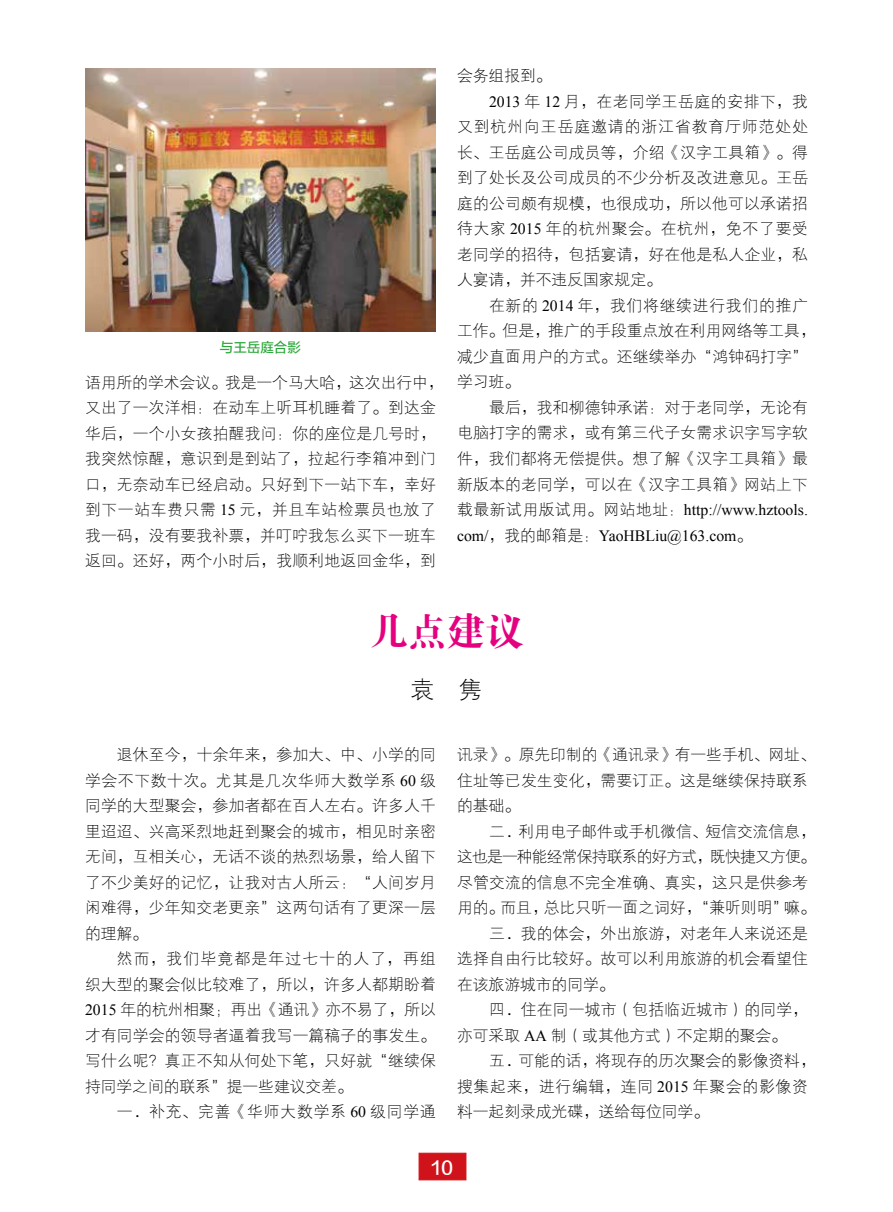
<style>
.page{position:relative;width:893px;height:1212px;background:#fff}
.page>*{position:absolute;margin:0;border:0;box-sizing:border-box;transform-origin:0 0}
.t1{font:39px "FZDBSK GBK1 0";color:#e4007f}
.t2{font:24px "FZXDXK GBK1 0";color:#000}
.t3{font:18px "FZLTZHK GBK1 0";color:#fff}
.t4{font:15.75px/25.5px "FZXDXK GBK1 0";letter-spacing:.015em;color:#000}
.t5{font:15.75px "FZXDXK GBK1 0";letter-spacing:.05em;color:#000}
.t6{font:15.75px/25.5px "Times New Roman";color:#000}
.t7{font:15.75px "FZXDXK GBK1 0";letter-spacing:-.05em;color:#000}
.t8{font:15.75px "FZXDXK GBK1 0";letter-spacing:.04em;color:#000}
.t9{font:15.75px "FZXDXK GBK1 0";letter-spacing:.065em;color:#000}
.t10{font:15.75px "FZXDXK GBK1 0";letter-spacing:.055em;color:#000}
.t11{font:13.5px "FZLTZHUNHK GBK1 0";color:#2aa738}
.s1{font-family:"Times New Roman"}
.s2{font-family:"FZXDXK GBK1 0"}
</style>
<div class="page">
<div style="left:419px;top:1153px;width:47px;height:27px;background:#d0121b;border:1px solid #d0121b"></div>
<img style="left:85px;top:68px;width:351px;height:263px">
<p class="t11" style="left:220px;top:339px;width:82px">与王岳庭合影</p>
<p class="t4" style="left:85px;top:370px;width:360px">语用所的学术会议。我是一个马大哈，这次出行中，又出了一次洋相：在动车上听耳机睡着了。到达金华后，一个小女孩拍醒我问：你的座位是几号时，我突然惊醒，意识到是到站了，拉起行李箱冲到门口，无奈动车已经启动。只好到下一站下车，幸好到下一站车费只需 <span class="s1">15</span> 元，并且车站检票员也放了我一码，没有要我补票，并叮咛我怎么买下一班车返回。还好，两个小时后，我顺利地返回金华，到</p>
<p class="t4" style="left:457px;top:64px;width:96px">会务组报到。</p>
<p class="t8" style="left:489px;top:93px;width:320px"><span class="s1">2013</span> 年 <span class="s1">12</span> 月，在老同学王岳庭的安排下，我</p>
<p class="t9" style="left:457px;top:119px;width:352px">又到杭州向王岳庭邀请的浙江省教育厅师范处处</p>
<p class="t4" style="left:457px;top:140px;width:352px">长、王岳庭公司成员等，介绍《汉字工具箱》。得</p>
<p class="t4" style="left:457px;top:166px;width:352px">到了处长及公司成员的不少分析及改进意见。王岳</p>
<p class="t4" style="left:457px;top:191px;width:352px">庭的公司颇有规模，也很成功，所以他可以承诺招</p>
<p class="t5" style="left:457px;top:221px;width:352px">待大家 <span class="s1">2015</span> 年的杭州聚会。在杭州，免不了要受</p>
<p class="t4" style="left:457px;top:242px;width:352px">老同学的招待，包括宴请，好在他是私人企业，私</p>
<p class="t4" style="left:457px;top:268px;width:206px">人宴请，并不违反国家规定。</p>
<p class="t5" style="left:489px;top:297px;width:320px">在新的 <span class="s1">2014</span> 年，我们将继续进行我们的推广</p>
<p class="t4" style="left:457px;top:319px;width:360px">工作。但是，推广的手段重点放在利用网络等工具，</p>
<p class="t4" style="left:457px;top:344px;width:352px">减少直面用户的方式。还继续举办“鸿钟码打字”</p>
<p class="t4" style="left:457px;top:370px;width:64px">学习班。</p>
<p class="t4" style="left:489px;top:395px;width:320px">最后，我和柳德钟承诺：对于老同学，无论有</p>
<p class="t4" style="left:457px;top:421px;width:352px">电脑打字的需求，或有第三代子女需求识字写字软</p>
<p class="t4" style="left:457px;top:446px;width:352px">件，我们都将无偿提供。想了解《汉字工具箱》最</p>
<p class="t4" style="left:457px;top:472px;width:352px">新版本的老同学，可以在《汉字工具箱》网站上下</p>
<p class="t6" style="left:457px;top:497px;width:352px"><span class="s2">载最新试用版试用。网站地址：</span>http://www.hztools. com/<span class="s2">，我的邮箱是：</span>YaoHBLiu@163.com<span class="s2">。</span></p>
<h1 class="t1" style="left:368px;top:610px;width:158px">几点建议</h1>
<h2 class="t2" style="left:410px;top:677px;width:73px">袁　隽</h2>
<p class="t4" style="left:85px;top:742px;width:352px;text-align:justify;text-indent:32px">退休至今，十余年来，参加大、中、小学的同学会不下数十次。尤其是几次华师大数学系 <span class="s1">60</span> 级同学的大型聚会，参加者都在百人左右。许多人千里迢迢、兴高采烈地赶到聚会的城市，相见时亲密无间，互相关心，无话不谈的热烈场景，给人留下了不少美好的记忆，让我对古人所云：“人间岁月闲难得，少年知交老更亲”这两句话有了更深一层的理解。</p>
<p class="t4" style="left:85px;top:946px;width:352px;text-align:justify;text-indent:32px">然而，我们毕竟都是年过七十的人了，再组织大型的聚会似比较难了，所以，许多人都期盼着<span class="s1">2015</span> 年的杭州相聚；再出《通讯》亦不易了，所以才有同学会的领导者逼着我写一篇稿子的事发生。写什么呢？真正不知从何处下笔，只好就“继续保持同学之间的联系”提一些建议交差。</p>
<p class="t10" style="left:117px;top:1103px;width:320px">一．补充、完善《华师大数学系 <span class="s1">60</span> 级同学通</p>
<p class="t4" style="left:457px;top:742px;width:360px">讯录》。原先印制的《通讯录》有一些手机、网址、住址等已发生变化，需要订正。这是继续保持联系的基础。</p>
<p class="t4" style="left:489px;top:819px;width:328px">二．利用电子邮件或手机微信、短信交流信息，</p>
<p class="t7" style="left:457px;top:848px;width:360px">这也是一种能经常保持联系的好方式，既快捷又方便。</p>
<p class="t4" style="left:457px;top:870px;width:352px">尽管交流的信息不完全准确、真实，这只是供参考</p>
<p class="t4" style="left:457px;top:895px;width:360px">用的。而且，总比只听一面之词好，“兼听则明”嘛。</p>
<p class="t4" style="left:489px;top:921px;width:320px">三．我的体会，外出旅游，对老年人来说还是</p>
<p class="t4" style="left:457px;top:946px;width:352px">选择自由行比较好。故可以利用旅游的机会看望住</p>
<p class="t4" style="left:457px;top:972px;width:159px">在该旅游城市的同学。</p>
<p class="t4" style="left:489px;top:997px;width:320px">四．住在同一城市（包括临近城市）的同学，</p>
<p class="t4" style="left:457px;top:1023px;width:331px">亦可采取 <span class="s1">AA</span> 制（或其他方式）不定期的聚会。</p>
<p class="t4" style="left:489px;top:1048px;width:328px">五．可能的话，将现存的历次聚会的影像资料，</p>
<p class="t5" style="left:457px;top:1078px;width:352px">搜集起来，进行编辑，连同 <span class="s1">2015</span> 年聚会的影像资</p>
<p class="t4" style="left:457px;top:1099px;width:253px">料一起刻录成光碟，送给每位同学。</p>
<p class="t3" style="left:432px;top:1157px;width:23px">10</p>
</div>
